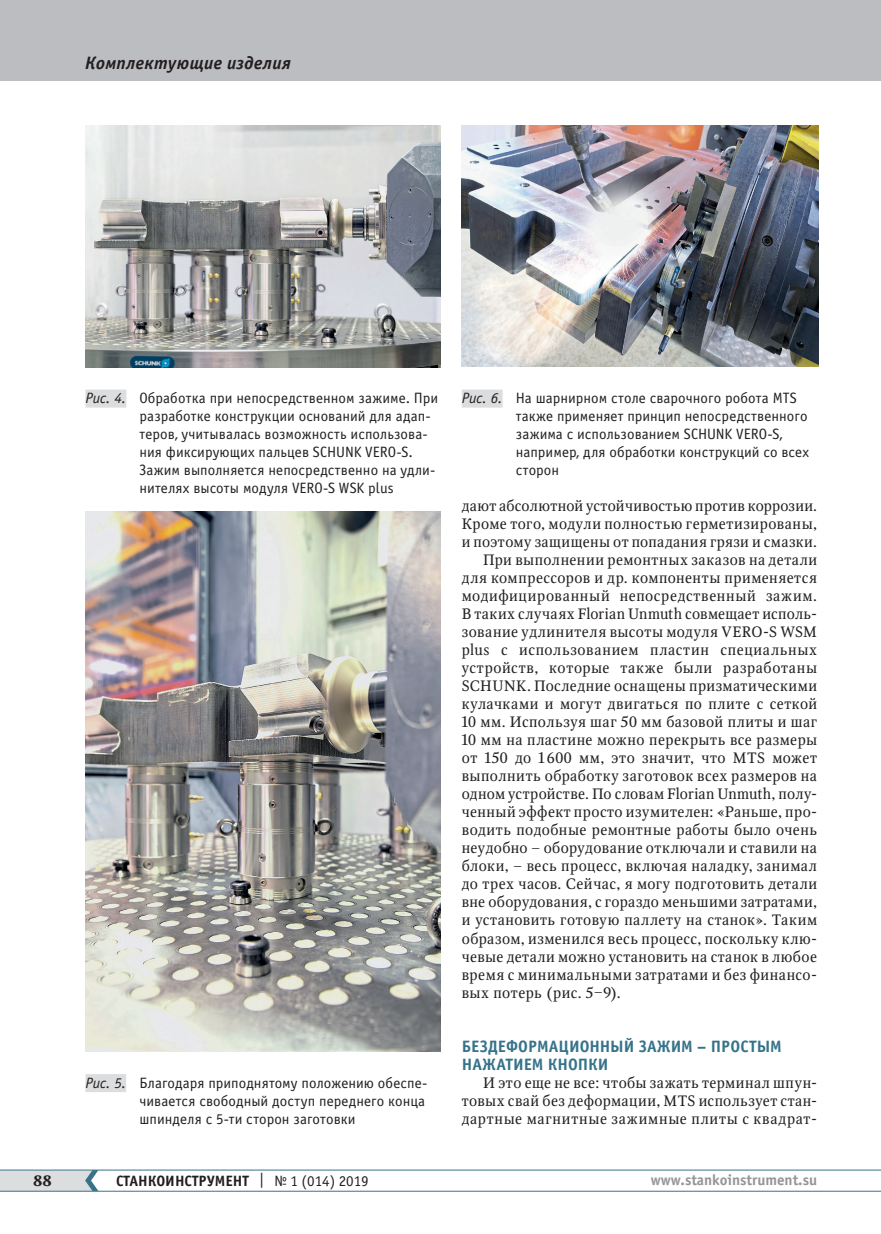
<style>
.page{position:relative;width:881px;height:1234px;background:#fff}
.page>*{position:absolute;margin:0;border:0;box-sizing:border-box;transform-origin:0 0}
.t1{font:italic 700 18px "Officina Sans C";letter-spacing:.015em;color:#231f20}
.t2{font:700 16.5px/18px "Officina Sans C";color:#36738a}
.t3{font:15px/18px "Octava";letter-spacing:.03em;color:#231f20;text-align:justify}
.t4{font:15px/18px "Officina Sans C";letter-spacing:.005em;color:#231f20}
.t5{font:15px "Octava";letter-spacing:.01em;color:#231f20}
.t6{font:15px "Octava";letter-spacing:.05em;color:#231f20}
.t7{font:700 15px "Officina Sans C";color:#231f20}
.t8{font:700 15px "Officina Sans C";color:#939598}
.t9{font:700 15px "Octava";color:#231f20}
.s1{font-style:italic}
.s2{font-weight:400}
</style>
<div class="page">
<hr style="left:0;top:1190px;width:880px;height:1px;background:#36738a">
<hr style="left:0;top:1169px;width:880px;height:1px;background:#36738a">
<svg style="left:0;top:1169px;width:98px;height:21px;background:#ccd4d8"></svg>
<div style="left:0;top:0;width:880px;height:81px;background:#bcbdc0"></div>
<img style="left:85px;top:125px;width:355px;height:242px">
<img style="left:461px;top:125px;width:357px;height:242px">
<img style="left:85px;top:511px;width:355px;height:540px">
<div style="left:85px;top:389px;width:41px;height:18px;background:#dcdddf"></div>
<div style="left:461px;top:389px;width:41px;height:18px;background:#dcdddf"></div>
<div style="left:85px;top:1073px;width:41px;height:18px;background:#dcdddf"></div>
<p class="t1" style="left:85px;top:53px;width:207px">Комплектующие изделия</p>
<p class="t4" style="left:139px;top:389px;width:300px;text-indent:-54px"><span class="s1">Рис. 4.</span> Обработка при непосредственном зажиме. При разработке конструкции оснований для адап&shy;теров, учитывалась возможность использова&shy;ния фиксирующих пальцев SCHUNK VERO-S.<br>Зажим выполняется непосредственно на удли&shy;нителях высоты модуля VERO-S WSK plus</p>
<p class="t4" style="left:515px;top:389px;width:295px;text-indent:-54px"><span class="s1">Рис. 6.</span> На шарнирном столе сварочного робота MTS также применяет принцип непосредственного зажима с использованием SCHUNK VERO-S, например, для обработки конструкций со всех сторон</p>
<p class="t4" style="left:139px;top:1073px;width:289px;text-indent:-54px"><span class="s1">Рис. 5.</span> Благодаря приподнятому положению обеспе&shy;чивается свободный доступ переднего конца шпинделя с 5-ти сторон заготовки</p>
<p class="t3" style="left:461px;top:497px;width:357px">дают абсолютной устойчивостью против коррозии.</p>
<p class="t3" style="left:461px;top:515px;width:357px">Кроме того, модули полностью герметизированы,</p>
<p class="t3" style="left:461px;top:533px;width:357px">и поэтому защищены от попадания грязи и смазки.</p>
<p class="t3" style="left:483px;top:551px;width:335px">При выполнении ремонтных заказов на детали</p>
<p class="t3" style="left:461px;top:569px;width:357px">для компрессоров и др. компоненты применяется</p>
<p class="t6" style="left:461px;top:586px;width:357px">модифицированный непосредственный зажим.</p>
<p class="t3" style="left:461px;top:605px;width:357px">В таких случаях Florian Unmuth совмещает исполь-</p>
<p class="t3" style="left:461px;top:623px;width:356px">зование удлинителя высоты модуля VERO-S WSM</p>
<p class="t3" style="left:461px;top:641px;width:357px">plus с использованием пластин специальных</p>
<p class="t3" style="left:461px;top:659px;width:357px">устройств, которые также были разработаны</p>
<p class="t3" style="left:461px;top:677px;width:357px">SCHUNK. Последние оснащены призматическими</p>
<p class="t3" style="left:461px;top:695px;width:357px">кулачками и могут двигаться по плите с сеткой</p>
<p class="t3" style="left:461px;top:713px;width:357px">10 мм. Используя шаг 50 мм базовой плиты и шаг</p>
<p class="t3" style="left:461px;top:731px;width:357px">10 мм на пластине можно перекрыть все размеры</p>
<p class="t3" style="left:461px;top:749px;width:356px">от 150 до 1 600 мм, это значит, что MTS может</p>
<p class="t3" style="left:461px;top:767px;width:356px">выполнить обработку заготовок всех размеров на</p>
<p class="t5" style="left:461px;top:784px;width:357px">одном устройстве. По словам Florian Unmuth, полу-</p>
<p class="t3" style="left:461px;top:803px;width:357px">ченный эффект просто изумителен: «Раньше, про-</p>
<p class="t3" style="left:461px;top:821px;width:357px">водить подобные ремонтные работы было очень</p>
<p class="t3" style="left:461px;top:839px;width:357px">неудобно – оборудование отключали и ставили на</p>
<p class="t3" style="left:461px;top:857px;width:356px">блоки, – весь процесс, включая наладку, занимал</p>
<p class="t3" style="left:461px;top:875px;width:357px">до трех часов. Сейчас, я могу подготовить детали</p>
<p class="t3" style="left:461px;top:893px;width:357px">вне оборудования, с гораздо меньшими затратами,</p>
<p class="t3" style="left:461px;top:911px;width:357px">и установить готовую паллету на станок». Таким</p>
<p class="t3" style="left:461px;top:929px;width:357px">образом, изменился весь процесс, поскольку клю-</p>
<p class="t3" style="left:461px;top:947px;width:356px">чевые детали можно установить на станок в любое</p>
<p class="t3" style="left:461px;top:965px;width:357px">время с минимальными затратами и без финансо-</p>
<p class="t3" style="left:461px;top:983px;width:160px">вых потерь (рис. 5‒9).</p>
<p class="t2" style="left:461px;top:1036px;width:321px">БЕЗДЕФОРМАЦИОННЫЙ ЗАЖИМ – ПРОСТЫМ<br>НАЖАТИЕМ КНОПКИ</p>
<p class="t3" style="left:461px;top:1073px;width:357px;text-indent:21px">И это еще не все: чтобы зажать терминал шпун&shy;товых свай без деформации, MTS использует стан&shy;дартные магнитные зажимные плиты с квадрат-</p>
<p class="t9" style="left:33px;top:1170px;width:20px">88</p>
<p class="t7" style="left:116px;top:1171px;width:254px">СТАНКОИНСТРУМЕНТ <span class="s2">| № 1 (014) 2019</span></p>
<p class="t8" style="left:650px;top:1171px;width:168px">www.stankoinstrument.su</p>
</div>
